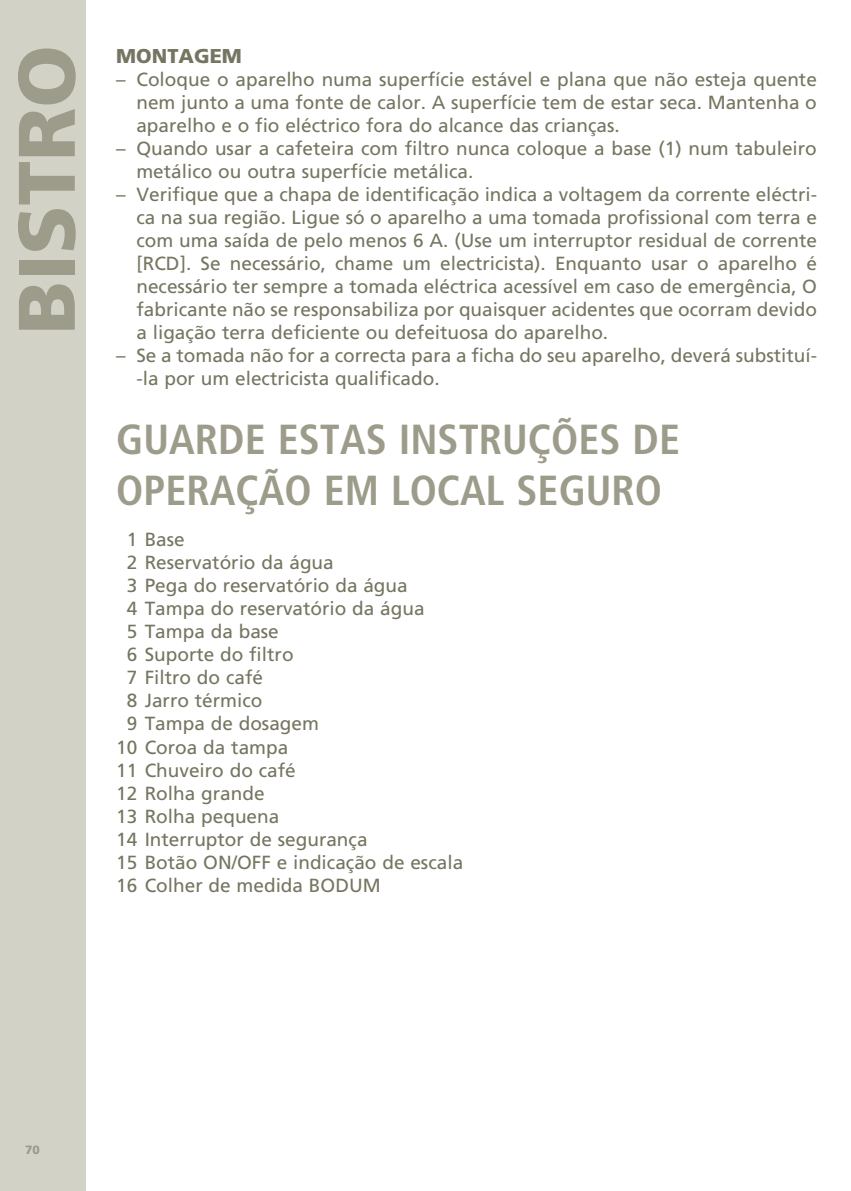
<style>
.page{position:relative;width:851px;height:1191px;background:#fff}
.page>*{position:absolute;margin:0;border:0;box-sizing:border-box;transform-origin:0 0}
.t1{font:900 80px "Frutiger";color:#9d9c8a}
.t2{font:700 condensed 42px/50.4px "Frutiger";color:#9d9c8a}
.t3{font:900 20px "Frutiger";color:#767561}
.t4{font:19px/23px "Frutiger";color:#767561;text-align:justify}
.t5{font:900 12px "Frutiger";color:#9d9c8a}
</style>
<div class="page">
<div style="left:0;top:1px;width:85px;height:1190px;background:#d2d2c7"></div>
<h1 class="t1" style="left:-2px;top:334px;width:291px;rotate:-90deg">BISTRO</h1>
<p class="t3" style="left:116px;top:44px;width:127px">MONTAGEM</p>
<p class="t4" style="left:136px;top:68px;width:682px;text-indent:-20px">– Coloque o aparelho numa superfície estável e plana que não esteja quente nem junto a uma fonte de calor. A superfície tem de estar seca. Mantenha o aparelho e o fio eléctrico fora do alcance das crianças.</p>
<p class="t4" style="left:136px;top:137px;width:681px;text-indent:-20px">– Quando usar a cafeteira com filtro nunca coloque a base (1) num tabuleiro metálico ou outra superfície metálica.</p>
<p class="t4" style="left:136px;top:183px;width:682px;text-indent:-20px">– Verifique que a chapa de identificação indica a voltagem da corrente eléctri&shy;ca na sua região. Ligue só o aparelho a uma tomada profissional com terra e com uma saída de pelo menos 6 A. (Use um interruptor residual de corrente [RCD]. Se necessário, chame um electricista). Enquanto usar o aparelho é necessário ter sempre a tomada eléctrica acessível em caso de emergência, O fabricante não se responsabiliza por quaisquer acidentes que ocorram devido a ligação terra deficiente ou defeituosa do aparelho.</p>
<p class="t4" style="left:136px;top:344px;width:682px;text-indent:-20px">– Se a tomada não for a correcta para a ficha do seu aparelho, deverá substituí--la por um electricista qualificado.</p>
<h2 class="t2" style="left:116px;top:414px;width:565px">GUARDE ESTAS INSTRUÇÕES DE<br>OPERAÇÃO EM LOCAL SEGURO</h2>
<p class="t4" style="left:127px;top:528px;width:59px">1 Base</p>
<p class="t4" style="left:127px;top:551px;width:208px">2 Reservatório da água</p>
<p class="t4" style="left:127px;top:574px;width:282px">3 Pega do reservatório da água</p>
<p class="t4" style="left:127px;top:597px;width:299px">4 Tampa do reservatório da água</p>
<p class="t4" style="left:127px;top:620px;width:153px">5 Tampa da base</p>
<p class="t4" style="left:127px;top:643px;width:168px">6 Suporte do filtro</p>
<p class="t4" style="left:127px;top:666px;width:138px">7 Filtro do café</p>
<p class="t4" style="left:127px;top:689px;width:137px">8 Jarro térmico</p>
<p class="t4" style="left:127px;top:712px;width:194px">9 Tampa de dosagem</p>
<p class="t4" style="left:116px;top:735px;width:173px">10 Coroa da tampa</p>
<p class="t4" style="left:116px;top:758px;width:181px">11 Chuveiro do café</p>
<p class="t4" style="left:116px;top:781px;width:150px">12 Rolha grande</p>
<p class="t4" style="left:116px;top:804px;width:164px">13 Rolha pequena</p>
<p class="t4" style="left:116px;top:827px;width:253px">14 Interruptor de segurança</p>
<p class="t4" style="left:116px;top:850px;width:348px">15 Botão ON/OFF e indicação de escala</p>
<p class="t4" style="left:116px;top:873px;width:266px">16 Colher de medida BODUM</p>
<p class="t5" style="left:25px;top:1142px;width:16px">70</p>
</div>
